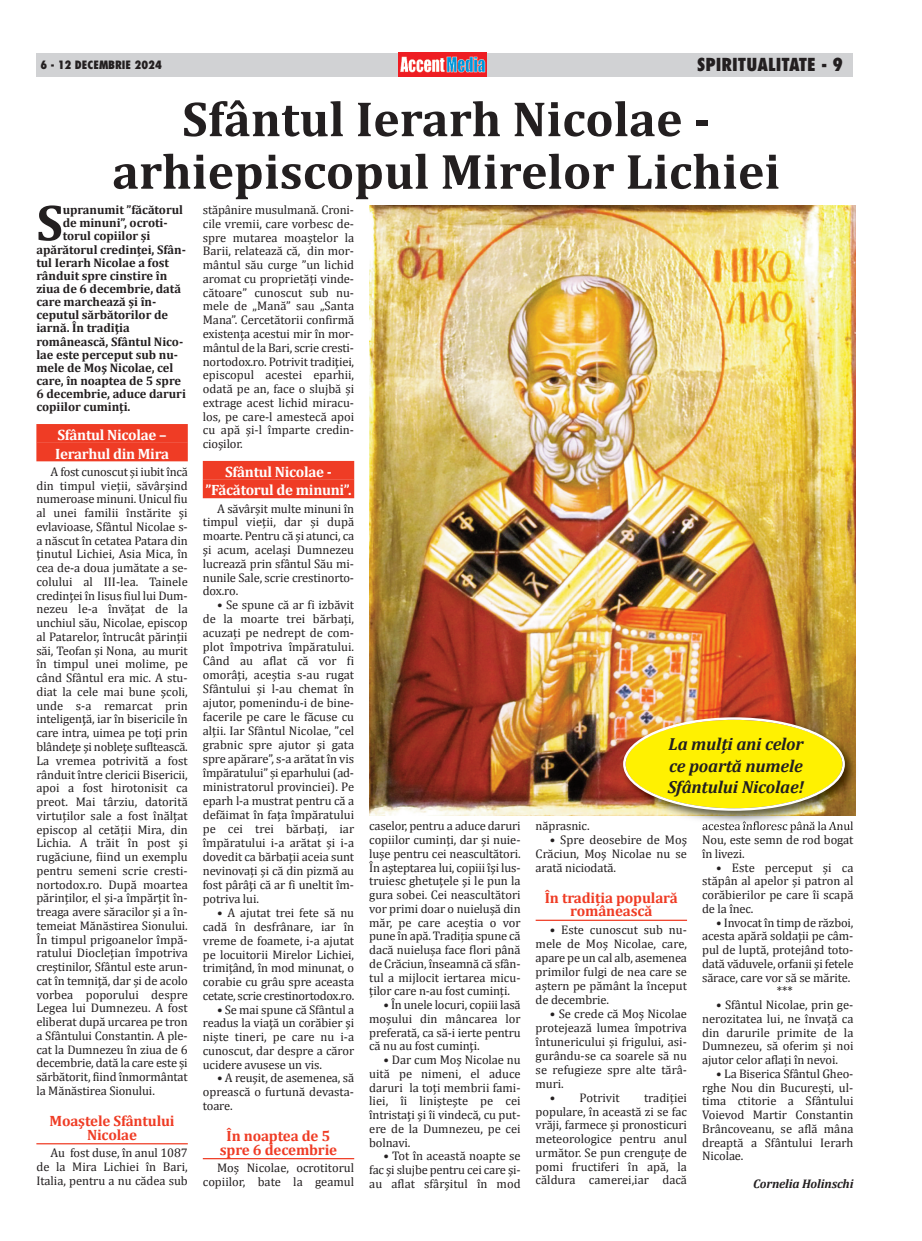
<style>
.page{position:relative;width:922px;height:1241px;background:#fff}
.page>*{position:absolute;margin:0;border:0;box-sizing:border-box;transform-origin:0 0}
.t1{font:700 51.88px "Cambria";color:#231f20}
.t2{font:700 50px/52.5px "Cambria";color:#231f20;text-align:center}
.t3{font:italic 700 17.5px/21.2px "Cambria";letter-spacing:-.01em;color:#231f20;text-align:justify}
.t4{font:800 17.5px "Fujiyama";letter-spacing:.005em;color:#231f20}
.t5{font:700 15px/13.8px "Cambria";letter-spacing:-.01em;color:#ef3c25;text-align:center}
.t6{font:700 15px/18.5px "Cambria";letter-spacing:-.02em;color:#fff}
.t7{font:12.5px/13.8px "Cambria";letter-spacing:-.01em;color:#231f20;text-align:justify}
.t8{font:700 12.5px "Cambria";letter-spacing:-.005em;color:#231f20}
.t9{font:italic 700 12.5px "Cambria";letter-spacing:-.01em;color:#231f20}
.t10{font:800 11.25px "Fujiyama";color:#231f20}
</style>
<div class="page">
<div style="left:36px;top:424px;width:152px;height:18px;background:#ef3c25"></div>
<div style="left:36px;top:442px;width:152px;height:19px;background:#ef3c25"></div>
<hr style="left:36px;top:1142px;width:152px;height:2px;background:#ef3c25">
<div style="left:203px;top:461px;width:151px;height:18px;background:#ef3c25"></div>
<div style="left:203px;top:479px;width:151px;height:19px;background:#ef3c25"></div>
<hr style="left:203px;top:1157px;width:151px;height:2px;background:#ef3c25">
<hr style="left:535px;top:919px;width:152px;height:1px;background:#ef3c25">
<div style="left:36px;top:53px;width:816px;height:23px;background:#d1d2d4"></div>
<img style="left:398px;top:53px;width:88px;height:24px">
<img style="left:370px;top:206px;width:485px;height:609px">
<img style="left:617px;top:711px;width:239px;height:115px">
<img style="left:702px;top:822px;width:26px;height:4px">
<img style="left:623px;top:717px;width:221px;height:93px">
<p class="t10" style="left:41px;top:57px;width:123px">6 - 12 DECEMBRIE 2024</p>
<p class="t4" style="left:696px;top:53px;width:147px">SPIRITUALITATE - 9</p>
<p class="t2" style="left:112px;top:92px;width:669px">Sfântul Ierarh Nicolae - arhiepiscopul Mirelor Lichiei</p>
<p class="t1" style="left:36px;top:191px;width:28px">S</p>
<p class="t8" style="left:63px;top:202px;width:122px">upranumit ”făcătorul</p>
<p class="t8" style="left:63px;top:215px;width:106px">de minuni”, ocroti-</p>
<p class="t8" style="left:63px;top:228px;width:89px">torul copiilor și</p>
<p class="t8" style="left:36px;top:242px;width:151px">apărătorul credinței, Sfân-</p>
<p class="t8" style="left:36px;top:255px;width:134px">tul Ierarh Nicolae a fost</p>
<p class="t8" style="left:36px;top:268px;width:132px">rânduit spre cinstire în</p>
<p class="t8" style="left:36px;top:281px;width:146px">ziua de 6 decembrie, dată</p>
<p class="t8" style="left:36px;top:294px;width:121px">care marchează și în-</p>
<p class="t8" style="left:36px;top:307px;width:133px">ceputul sărbătorilor de</p>
<p class="t8" style="left:36px;top:320px;width:95px">iarnă. În tradiţia</p>
<p class="t8" style="left:36px;top:333px;width:148px">românească, Sfântul Nico-</p>
<p class="t8" style="left:36px;top:347px;width:143px">lae este perceput sub nu-</p>
<p class="t8" style="left:36px;top:360px;width:138px">mele de Moş Nicolae, cel</p>
<p class="t8" style="left:36px;top:373px;width:146px">care, în noaptea de 5 spre</p>
<p class="t8" style="left:36px;top:386px;width:151px">6 decembrie, aduce daruri</p>
<p class="t8" style="left:36px;top:399px;width:96px">copiilor cuminți.</p>
<p class="t6" style="left:55px;top:425px;width:115px">Sfântul Nicolae –<br>Ierarhul din Mira</p>
<p class="t7" style="left:36px;top:464px;width:153px;text-indent:14px">A fost cunoscut și iubit încă din timpul vieții, săvârșind numeroase minuni. Unicul fiu al unei familii înstărite și evlavioase, Sfântul Nicolae s&shy;a născut în cetatea Patara din ţinutul Lichiei, Asia Mica, în cea de-a doua jumătate a se&shy;colului al III-lea. Tainele credinţei în Iisus fiul lui Dum&shy;nezeu le-a învățat de la unchiul său, Nicolae, episcop al Patarelor, întrucât părinții săi, Teofan și Nona, au murit în timpul unei molime, pe când Sfântul era mic. A stu&shy;diat la cele mai bune şcoli, unde s-a remarcat prin inteligenţă, iar în bisericile în care intra, uimea pe toţi prin blândeţe şi nobleţe sufltească.<br>La vremea potrivită a fost rânduit între clericii Bisericii, apoi a fost hirotonisit ca preot. Mai târziu, datorită virtuților sale a fost înălțat episcop al cetății Mira, din Lichia. A trăit în post şi rugăciune, fiind un exemplu pentru semeni scrie cresti&shy;nortodox.ro. După moartea părinților, el și-a împărțit în&shy;treaga avere săracilor şi a în&shy;temeiat Mănăstirea Sionului.<br>În timpul prigoanelor împă&shy;ratului Diocleţian împotriva creştinilor, Sfântul este arun&shy;cat în temniţă, dar și de acolo vorbea poporului despre Legea lui Dumnezeu. A fost eliberat după urcarea pe tron a Sfântului Constantin. A ple&shy;cat la Dumnezeu în ziua de 6 decembrie, dată la care este și sărbătorit, fiind înmormântat la Mănăstirea Sionului.</p>
<p class="t5" style="left:49px;top:1113px;width:127px">Moaştele Sfântului<br>Nicolae</p>
<p class="t7" style="left:36px;top:1145px;width:153px;text-indent:14px">Au fost duse, în anul 1087 de la Mira Lichiei în Bari, Italia, pentru a nu cădea sub</p>
<p class="t7" style="left:203px;top:203px;width:153px">stăpânire musulmană. Croni&shy;cile vremii, care vorbesc de&shy;spre mutarea moaștelor la Barii, relatează că, din mor&shy;mântul său curge ”un lichid aromat cu proprietăți vinde&shy;cătoare” cunoscut sub nu&shy;mele de „Mană” sau „Santa Mana”. Cercetătorii confirmă existența acestui mir în mor&shy;mântul de la Bari, scrie cresti&shy;nortodox.ro. Potrivit tradiţiei, episcopul acestei eparhii, odată pe an, face o slujbă și extrage acest lichid miracu&shy;los, pe care-l amestecă apoi cu apă și-l împarte credin&shy;cioşilor.</p>
<p class="t6" style="left:205px;top:462px;width:147px;text-align:center">Sfântul Nicolae - ”Făcătorul de minuni”.</p>
<p class="t7" style="left:203px;top:501px;width:153px;text-indent:14px">A săvârșit multe minuni în timpul vieții, dar și după moarte. Pentru că și atunci, ca şi acum, acelaşi Dumnezeu lucrează prin sfântul Său mi&shy;nunile Sale, scrie crestinorto&shy;dox.ro.</p>
<p class="t7" style="left:203px;top:597px;width:153px;text-indent:14px">• Se spune că ar fi izbăvit de la moarte trei bărbați, acuzați pe nedrept de com&shy;plot împotriva împăratului.<br>Când au aflat că vor fi omorâți, aceștia s-au rugat Sfântului și l-au chemat în ajutor, pomenindu-i de bine&shy;facerile pe care le făcuse cu alții. Iar Sfântul Nicolae, ”cel grabnic spre ajutor şi gata spre apărare”, s-a arătat în vis împăratului” și eparhului (ad&shy;ministratorul provinciei). Pe eparh l-a mustrat pentru că a defăimat în fața împăratului pe cei trei bărbați, iar împăratului i-a arătat și i-a dovedit ca bărbații aceia sunt nevinovați şi că din pizmă au fost pârâţi că ar fi uneltit îm&shy;potriva lui.</p>
<p class="t7" style="left:203px;top:905px;width:153px;text-indent:14px">• A ajutat trei fete să nu cadă în desfrânare, iar în vreme de foamete, i-a ajutat pe locuitorii Mirelor Lichiei, trimițând, în mod minunat, o corabie cu grâu spre aceasta cetate, scrie crestinortodox.ro.</p>
<p class="t7" style="left:203px;top:1001px;width:153px;text-indent:14px">• Se mai spune că Sfântul a readus la viaţă un corăbier şi nişte tineri, pe care nu i-a cunoscut, dar despre a căror ucidere avusese un vis.</p>
<p class="t7" style="left:203px;top:1070px;width:153px;text-indent:14px">• A reuşit, de asemenea, să oprească o furtună devasta&shy;toare.</p>
<p class="t5" style="left:220px;top:1128px;width:119px">În noaptea de 5 spre 6 decembrie</p>
<p class="t7" style="left:203px;top:1160px;width:153px;text-align:right">Moș Nicolae, ocrotitorul copiilor, bate la geamul</p>
<p class="t7" style="left:369px;top:818px;width:153px">caselor, pentru a aduce daruri copiilor cuminți, dar și nuie&shy;lușe pentru cei neascultători.<br>În aşteptarea lui, copiii îşi lus&shy;truiesc ghetuţele şi le pun la gura sobei. Cei neascultători vor primi doar o nuielușă din măr, pe care aceștia o vor pune în apă. Tradiția spune că dacă nuielușa face flori până de Crăciun, înseamnă că sfân&shy;tul a mijlocit iertarea micu&shy;ților care n-au fost cuminți.</p>
<p class="t7" style="left:369px;top:997px;width:153px;text-indent:14px">• În unele locuri, copiii lasă moşului din mâncarea lor preferată, ca să-i ierte pentru că nu au fost cuminţi.</p>
<p class="t7" style="left:369px;top:1052px;width:153px;text-indent:14px">• Dar cum Moş Nicolae nu uită pe nimeni, el aduce daruri la toți membrii fami&shy;liei, îi linişteşte pe cei întristaţi şi îi vindecă, cu put&shy;ere de la Dumnezeu, pe cei bolnavi.</p>
<p class="t7" style="left:369px;top:1148px;width:153px;text-indent:14px">• Tot în această noapte se fac şi slujbe pentru cei care şi&shy;au aflat sfârşitul în mod</p>
<p class="t3" style="left:667px;top:733px;width:138px">La mulți ani celor ce poartă numele Sfântului Nicolae!</p>
<p class="t7" style="left:535px;top:818px;width:55px">năprasnic.</p>
<p class="t7" style="left:535px;top:832px;width:153px;text-indent:14px">• Spre deosebire de Moş Crăciun, Moş Nicolae nu se arată niciodată.</p>
<p class="t5" style="left:544px;top:890px;width:134px">În tradiția populară românească</p>
<p class="t7" style="left:535px;top:922px;width:153px;text-indent:14px">• Este cunoscut sub nu&shy;mele de Moș Nicolae, care, apare pe un cal alb, asemenea primilor fulgi de nea care se aștern pe pământ la început de decembrie.</p>
<p class="t7" style="left:535px;top:1006px;width:153px;text-indent:14px">• Se crede că Moș Nicolae protejează lumea împotriva întunericului și frigului, asi&shy;gurându-se ca soarele să nu se refugieze spre alte tărâ&shy;muri.</p>
<p class="t7" style="left:549px;top:1090px;width:71px">• Potrivit</p>
<p class="t7" style="left:535px;top:1090px;width:153px;text-indent:108px">tradiției populare, în această zi se fac vrăji, farmece și pronosticuri meteorologice pentru anul următor. Se pun crenguțe de pomi fructiferi în apă, la căldura camerei,iar dacă</p>
<p class="t7" style="left:702px;top:818px;width:153px">acestea înfloresc până la Anul Nou, este semn de rod bogat în livezi.</p>
<p class="t7" style="left:702px;top:860px;width:153px;text-indent:14px">• Este perceput și ca stăpân al apelor și patron al corăbierilor pe care îi scapă de la înec.</p>
<p class="t7" style="left:716px;top:915px;width:139px">• Invocat în timp de război,</p>
<p class="t7" style="left:702px;top:928px;width:153px">acesta apără soldații pe câm-</p>
<p class="t7" style="left:702px;top:942px;width:153px">pul de luptă, protejând toto-</p>
<p class="t7" style="left:702px;top:956px;width:153px">dată văduvele, orfanii şi fetele</p>
<p class="t7" style="left:702px;top:970px;width:150px">sărace, care vor să se mărite.</p>
<p class="t7" style="left:776px;top:983px;width:17px">***</p>
<p class="t7" style="left:702px;top:997px;width:153px;text-indent:14px">• Sfântul Nicolae, prin ge&shy;nerozitatea lui, ne învață ca din darurile primite de la Dumnezeu, să oferim și noi ajutor celor aflați în nevoi.</p>
<p class="t7" style="left:702px;top:1066px;width:153px;text-indent:14px">• La Biserica Sfântul Gheo&shy;rghe Nou din București, ul&shy;tima ctitorie a Sfântului Voievod Martir Constantin Brâncoveanu, se află mâna dreaptă a Sfântului Ierarh Nicolae.</p>
<p class="t9" style="left:753px;top:1175px;width:102px">Cornelia Holinschi</p>
</div>
